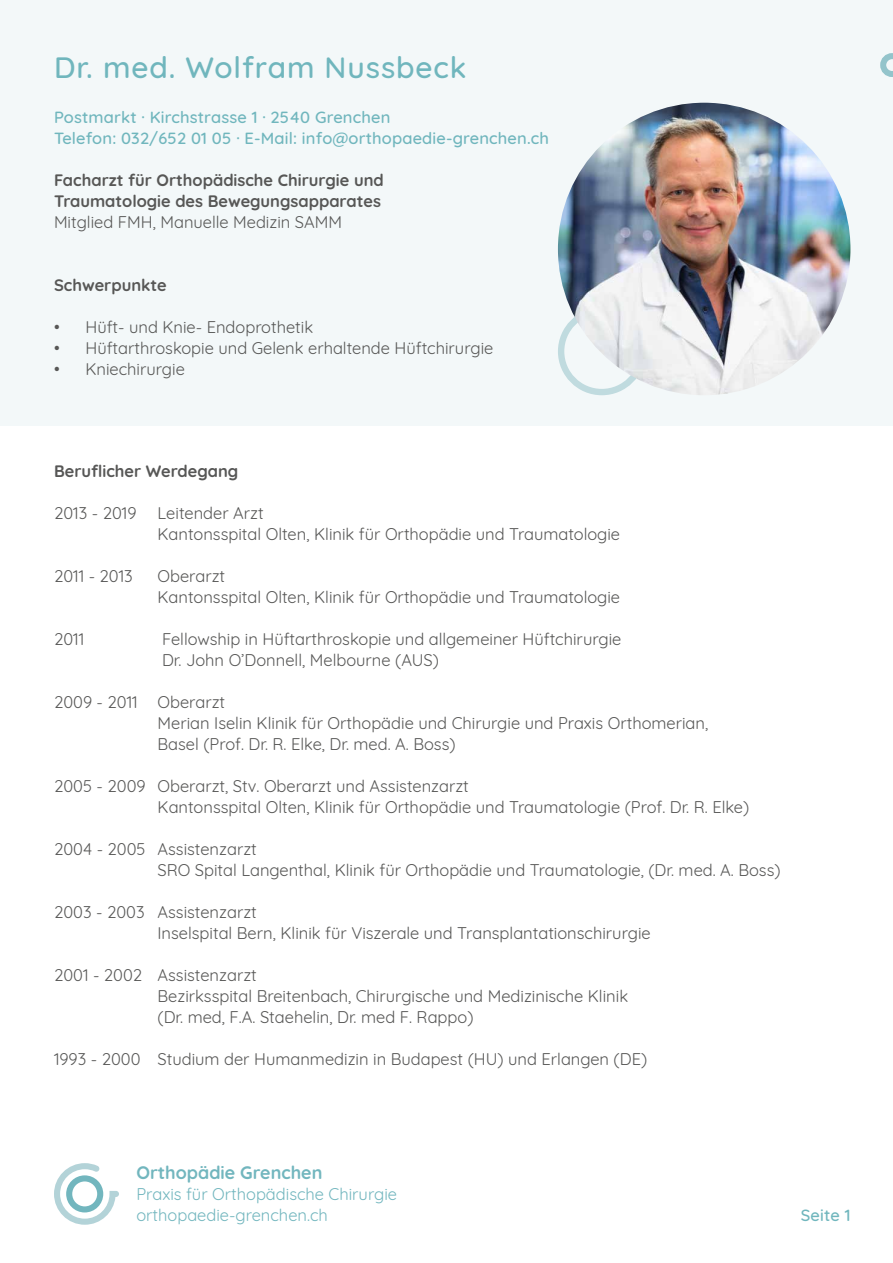
<style>
.page{position:relative;width:893px;height:1263px;background:#fff}
.page>*{position:absolute;margin:0;border:0;box-sizing:border-box;transform-origin:0 0}
.t1{font:500 30px "Quicksand";letter-spacing:.03em;color:#70b6bd}
.t2{font:700 18px "Quicksand";color:#72b6be}
.t3{font:16.5px/21px "Quicksand";color:#575756}
.t4{font:700 16.5px/21px "Quicksand";color:#575756}
.t5{font:500 16.5px/21px "Quicksand";letter-spacing:.01em;color:#70b6bd}
.t6{font:16.5px/21px "Quicksand";color:#72b6be}
</style>
<div class="page">
<div style="left:0;top:0;width:893px;height:426px;background:#f3f8f9"></div>
<svg style="left:880px;top:53px;width:13px;height:24px"></svg>
<div style="left:558px;top:307px;width:88px;height:88px;border:6px solid #c0dbdf;border-radius:50%"></div>
<img style="left:558px;top:103px;width:292px;height:292px;border-radius:146px">
<svg style="left:54px;top:1163px;width:65px;height:62px"></svg>
<h1 class="t1" style="left:54px;top:43px;width:414px">Dr. med. Wolfram Nussbeck</h1>
<p class="t5" style="left:54px;top:105px;width:497px">Postmarkt · Kirchstrasse 1 · 2540 Grenchen<br>Telefon: 032/652 01 05 · E-Mail: info@orthopaedie-grenchen.ch</p>
<p class="t4" style="left:54px;top:168px;width:331px">Facharzt für Orthopädische Chirurgie und<br>Traumatologie des Bewegungsapparates</p>
<p class="t3" style="left:54px;top:210px;width:290px">Mitglied FMH, Manuelle Medizin SAMM</p>
<p class="t4" style="left:54px;top:273px;width:114px">Schwerpunkte</p>
<p class="t3" style="left:54px;top:315px;width:261px">• Hüft- und Knie- Endoprothetik</p>
<p class="t3" style="left:54px;top:336px;width:441px">• Hüftarthroskopie und Gelenk erhaltende Hüftchirurgie</p>
<p class="t3" style="left:54px;top:357px;width:132px">• Kniechirurgie</p>
<p class="t4" style="left:54px;top:459px;width:186px">Beruflicher Werdegang</p>
<p class="t3" style="left:54px;top:501px;width:84px">2013 - 2019</p>
<p class="t3" style="left:158px;top:501px;width:464px">Leitender Arzt<br>Kantonsspital Olten, Klinik für Orthopädie und Traumatologie</p>
<p class="t3" style="left:54px;top:564px;width:80px">2011 - 2013</p>
<p class="t3" style="left:158px;top:564px;width:464px">Oberarzt<br>Kantonsspital Olten, Klinik für Orthopädie und Traumatologie</p>
<p class="t3" style="left:54px;top:627px;width:32px">2011</p>
<p class="t3" style="left:162px;top:627px;width:461px">Fellowship in Hüftarthroskopie und allgemeiner Hüftchirurgie<br>Dr. John O’Donnell, Melbourne (AUS)</p>
<p class="t3" style="left:158px;top:690px;width:552px;text-indent:-104px">2009 - 2011 Oberarzt<br>Merian Iselin Klinik für Orthopädie und Chirurgie und Praxis Orthomerian,<br>Basel (Prof. Dr. R. Elke, Dr. med. A. Boss)</p>
<p class="t3" style="left:158px;top:774px;width:593px;text-indent:-104px">2005 - 2009 Oberarzt, Stv. Oberarzt und Assistenzarzt<br>Kantonsspital Olten, Klinik für Orthopädie und Traumatologie (Prof. Dr. R. Elke)</p>
<p class="t3" style="left:158px;top:837px;width:625px;text-indent:-104px">2004 - 2005 Assistenzarzt<br>SRO Spital Langenthal, Klinik für Orthopädie und Traumatologie, (Dr. med. A. Boss)</p>
<p class="t3" style="left:158px;top:900px;width:495px;text-indent:-104px">2003 - 2003 Assistenzarzt<br>Inselspital Bern, Klinik für Viszerale und Transplantationschirurgie</p>
<p class="t3" style="left:158px;top:963px;width:472px;text-indent:-104px">2001 - 2002 Assistenzarzt<br>Bezirksspital Breitenbach, Chirurgische und Medizinische Klinik (Dr. med, F.A. Staehelin, Dr. med F. Rappo)</p>
<p class="t3" style="left:54px;top:1047px;width:595px">1993 - 2000 Studium der Humanmedizin in Budapest (HU) und Erlangen (DE)</p>
<p class="t2" style="left:136px;top:1157px;width:187px">Orthopädie Grenchen</p>
<p class="t6" style="left:136px;top:1182px;width:262px">Praxis für Orthopädische Chirurgie orthopaedie-grenchen.ch</p>
<p class="t5" style="left:801px;top:1202px;width:51px">Seite 1</p>
</div>
